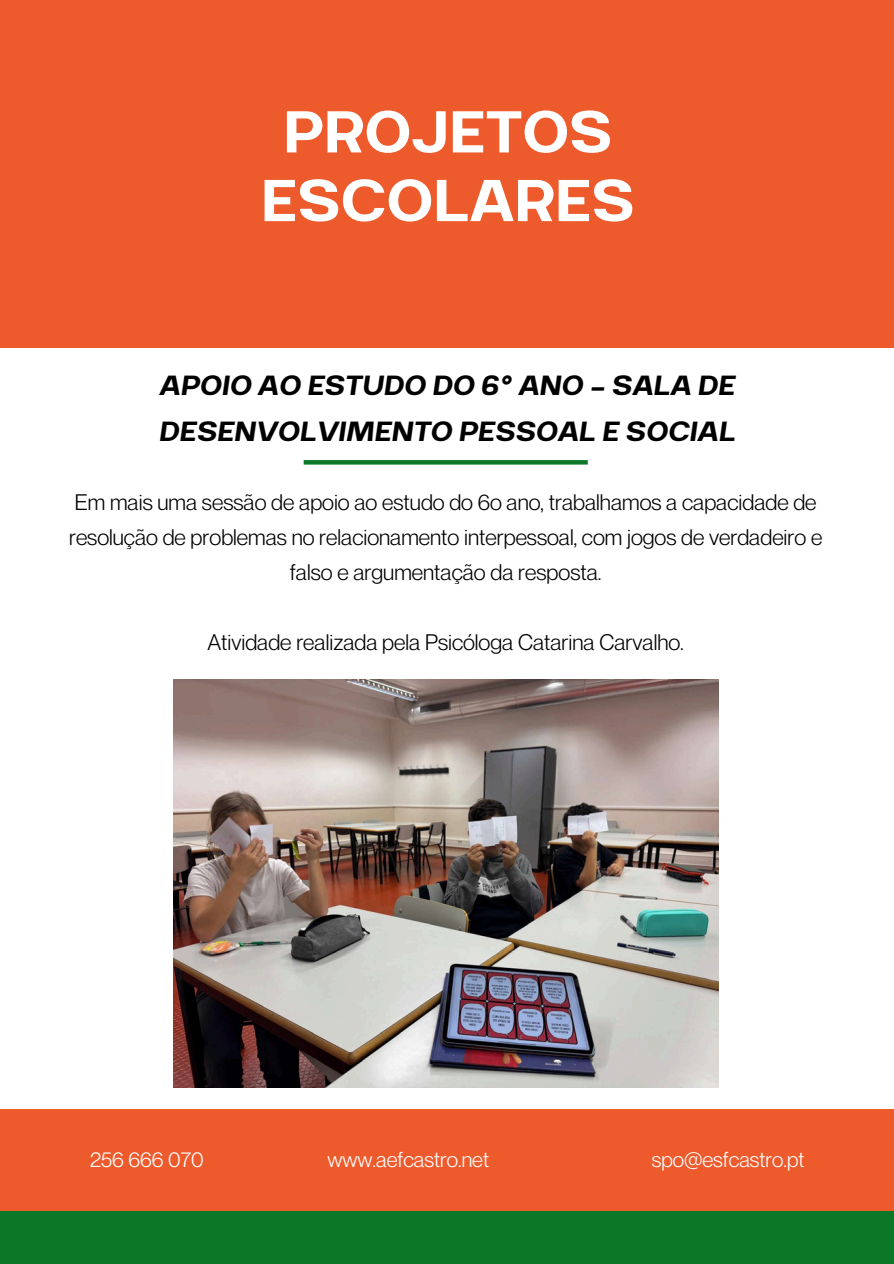
<style>
.page{position:relative;width:894px;height:1264px;background:#fff}
.page>*{position:absolute;margin:0;border:0;box-sizing:border-box;transform-origin:0 0}
.t1{font:70.35px/68.7px "Breul Grotesk A";color:#fff;text-align:center}
.t2{font:italic 33.15px/45.3px "Breul Grotesk A";color:#000}
.t3{font:22.05px/35px "Neue Montreal";color:#000;text-align:center}
.t4{font:21px "Neue Montreal";color:#fff}
</style>
<div class="page">
<div style="left:0;top:0;width:893px;height:348px;background:#ed5b2d"></div>
<div style="left:0;top:1108px;width:893px;height:104px;background:#ed5b2d"></div>
<div style="left:0;top:1211px;width:893px;height:52px;background:#0d7728"></div>
<svg style="left:303px;top:460px;width:284px;height:4px"></svg>
<img style="left:173px;top:679px;width:545px;height:408px">
<p class="t1" style="left:261px;top:89px;width:375px">PROJETOS<br>ESCOLARES</p>
<p class="t2" style="left:159px;top:359px;width:577px">APOIO AO ESTUDO DO 6º ANO - SALA DE<br>DESENVOLVIMENTO PESSOAL E SOCIAL</p>
<h1 class="t3" style="left:69px;top:484px;width:754px">Em mais uma sessão de apoio ao estudo do 6º ano, trabalhamos a capacidade de resolução de problemas no relacionamento interpessoal, com jogos de verdadeiro e falso e argumentação da resposta.</h1>
<h2 class="t3" style="left:207px;top:624px;width:478px">Atividade realizada pela Psicóloga Catarina Carvalho.</h2>
<p class="t4" style="left:90px;top:1146px;width:115px">256 666 070</p>
<p class="t4" style="left:327px;top:1146px;width:163px">www.aefcastro.net</p>
<p class="t4" style="left:651px;top:1146px;width:154px">spo@esfcastro.pt</p>
</div>
